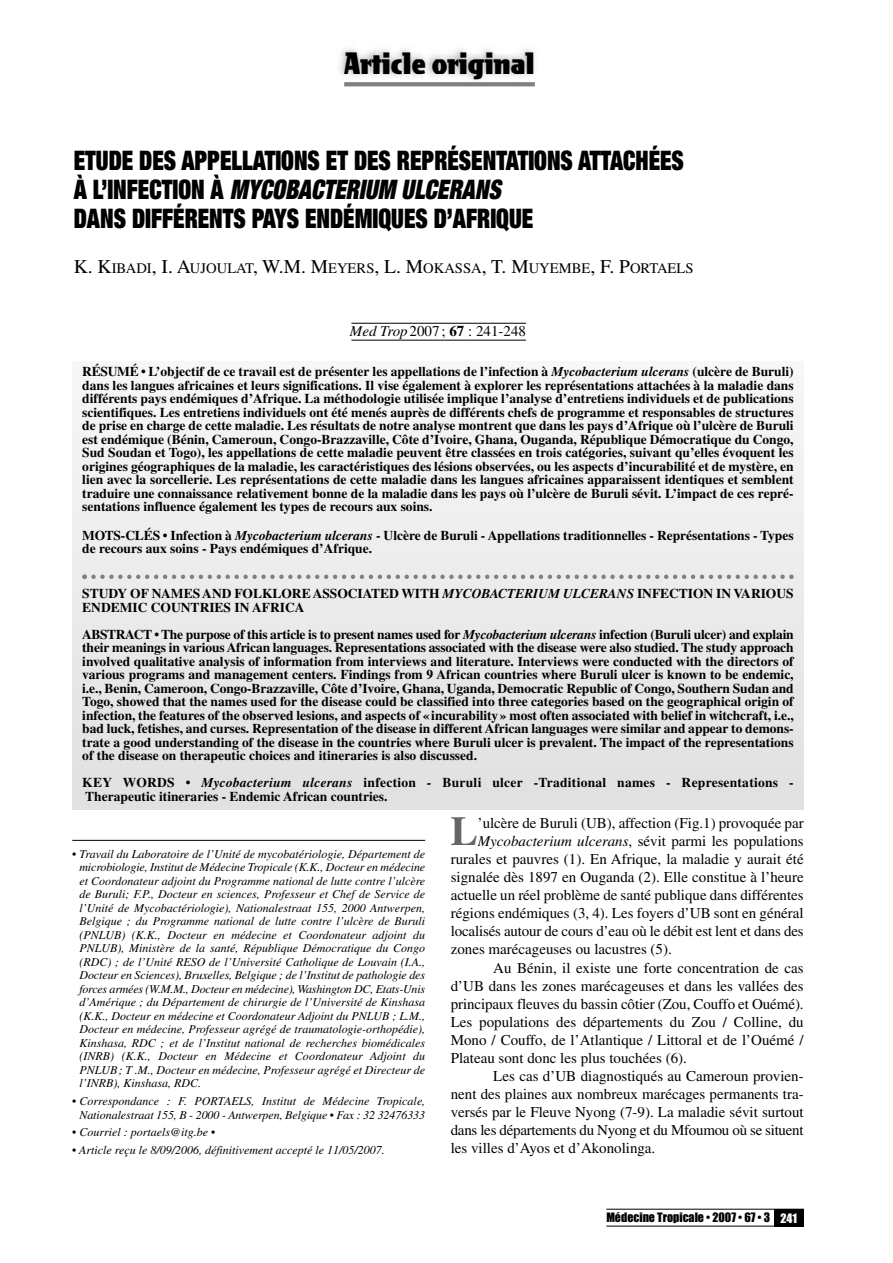
<style>
.page{position:relative;width:893px;height:1263px;background:#fff}
.page>*{position:absolute;margin:0;border:0;box-sizing:border-box;transform-origin:0 0}
.t1{font:700 40.95px "Times";color:#666}
.t2{font:900 expanded 27px/29.2px "Helvetica Neue";color:#000;scale:.85 1}
.t3{font:27px "Freshet";color:#000}
.t4{font:15px "Times";color:#000}
.t5{font:14.7px "Times";color:#000}
.t6{font:700 13.5px/13.5px "Times";color:#000;text-align:justify}
.t7{font:700 13.5px/13.5px "Times";letter-spacing:.02em;color:#000}
.t8{font:italic 12px/13.5px "Times";color:#000;text-align:justify}
.t9{font:12px "Impact";color:#000}
.s1{font-style:italic}
.s2{font-size:19.5px}
.s3{font-weight:700}
.s4{color:#fff}
</style>
<div class="page">
<hr style="left:606px;top:1209px;width:198px;height:1px;background:#000">
<hr style="left:606px;top:1226px;width:198px;height:1px;background:#000">
<div style="left:774px;top:1209px;width:30px;height:17px;background:#000"></div>
<svg style="left:344px;top:82px;width:191px;height:4px"></svg>
<div style="left:72px;top:361px;width:732px;height:448px;background:linear-gradient(to bottom,#f7f7f7,#e1e1e1)"></div>
<svg style="left:82px;top:361px;width:712px;height:389px"></svg>
<hr style="left:72px;top:840px;width:353px;height:1px;background:#000">
<hr style="left:351px;top:323px;width:175px;height:1px;background:#000">
<hr style="left:351px;top:340px;width:175px;height:1px;background:#000">
<h2 class="t3" style="left:344px;top:49px;width:192px">Article original</h2>
<h2 class="t2" style="left:74px;top:148px;width:719px">ETUDE DES APPELLATIONS ET DES REPRÉSENTATIONS ATTACHÉES<br>À L’INFECTION À <span class="s1">MYCOBACTERIUM ULCERANS<br></span>DANS DIFFÉRENTS PAYS ENDÉMIQUES D’AFRIQUE</h2>
<p class="t5" style="left:74px;top:263px;width:621px"><span class="s2">K. K</span>IBADI<span class="s2">, I. A</span>UJOULAT<span class="s2">, W.M. M</span>EYERS<span class="s2">, L. M</span>OKASSA<span class="s2">, T. M</span>UYEMBE<span class="s2">, F. P</span>ORTAELS</p>
<p class="t4" style="left:350px;top:326px;width:178px"><span class="s1">Med Trop</span>2007; <span class="s3">67</span> : 241-248</p>
<p class="t6" style="left:82px;top:366px;width:713px">RÉSUMÉ • L’objectif de ce travail est de présenter les appellations de l’infection à <span class="s1">Mycobacterium ulcerans</span> (ulcère de Buruli) dans les langues africaines et leurs significations. Il vise également à explorer les représentations attachées à la maladie dans différents pays endémiques d’Afrique. La méthodologie utilisée implique l’analyse d’entretiens individuels et de publications scientifiques. Les entretiens individuels ont été menés auprès de différents chefs de programme et responsables de structures de prise en charge de cette maladie. Les résultats de notre analyse montrent que dans les pays d’Afrique où l’ulcère de Buruli est endémique (Bénin, Cameroun, Congo-Brazzaville, Côte d’Ivoire, Ghana, Ouganda, République Démocratique du Congo, Sud Soudan et Togo), les appellations de cette maladie peuvent être classées en trois catégories, suivant qu’elles évoquent les origines géographiques de la maladie, les caractéristiques des lésions observées, ou les aspects d’incurabilité et de mystère, en lien avec la sorcellerie. Les représentations de cette maladie dans les langues africaines apparaissent identiques et semblent traduire une connaissance relativement bonne de la maladie dans les pays où l’ulcère de Buruli sévit. L’impact de ces repré&shy;sentations influence également les types de recours aux soins.</p>
<p class="t6" style="left:82px;top:530px;width:713px">MOTS-CLÉS • Infection à <span class="s1">Mycobacterium ulcerans</span> - Ulcère de Buruli - Appellations traditionnelles - Représentations - Types de recours aux soins - Pays endémiques d’Afrique.</p>
<p class="t6" style="left:82px;top:588px;width:713px">STUDY OF NAMES AND FOLKLORE ASSOCIATED WITH <span class="s1">MYCOBACTERIUM ULCERANS</span> INFECTION IN VARIOUS<br>ENDEMIC COUNTRIES IN AFRICA</p>
<p class="t6" style="left:82px;top:629px;width:713px">ABSTRACT • The purpose of this article is to present names used for <span class="s1">Mycobacterium ulcerans</span> infection (Buruli ulcer) and explain their meanings in various African languages. Representations associated with the disease were also studied. The study approach involved qualitative analysis of information from interviews and literature. Interviews were conducted with the directors of various programs and management centers. Findings from 9 African countries where Buruli ulcer is known to be endemic, i.e., Benin, Cameroon, Congo-Brazzaville, Côte d’Ivoire, Ghana, Uganda, Democratic Republic of Congo, Southern Sudan and Togo, showed that the names used for the disease could be classified into three categories based on the geographical origin of infection, the features of the observed lesions, and aspects of «incurability» most often associated with belief in witchcraft, i.e., bad luck, fetishes, and curses. Representation of the disease in different African languages were similar and appear to demons&shy;trate a good understanding of the disease in the countries where Buruli ulcer is prevalent. The impact of the representations of the disease on therapeutic choices and itineraries is also discussed.</p>
<p class="t7" style="left:82px;top:777px;width:713px">KEY WORDS • <span class="s1">Mycobacterium ulcerans</span> infection <span class="s1">-</span> Buruli ulcer -Traditional names - Representations -<br>Therapeutic itineraries - Endemic African countries.</p>
<p class="t8" style="left:79px;top:848px;width:347px;text-indent:-7px">• Travail du Laboratoire de l’Unité de mycobatériologie, Département de microbiologie, Institut de Médecine Tropicale (K.K., Docteur en médecine et Coordonateur adjoint du Programme national de lutte contre l’ulcère de Buruli; F.P., Docteur en sciences, Professeur et Chef de Service de l’Unité de Mycobactériologie), Nationalestraat 155, 2000 Antwerpen, Belgique ; du Programme national de lutte contre l’ulcère de Buruli (PNLUB) (K.K., Docteur en médecine et Coordonateur adjoint du PNLUB), Ministère de la santé, République Démocratique du Congo (RDC) ; de l’Unité RESO de l’Université Catholique de Louvain (I.A., Docteur en Sciences), Bruxelles, Belgique ; de l’Institut de pathologie des forces armées (W.M.M., Docteur en médecine), Washington DC, Etats-Unis d’Amérique ; du Département de chirurgie de l’Université de Kinshasa (K.K., Docteur en médecine et Coordonateur Adjoint du PNLUB ; L.M., Docteur en médecine, Professeur agrégé de traumatologie-orthopédie), Kinshasa, RDC ; et de l’Institut national de recherches biomédicales (INRB) (K.K., Docteur en Médecine et Coordonateur Adjoint du PNLUB; T .M., Docteur en médecine, Professeur agrégé et Directeur de l’INRB), Kinshasa, RDC.</p>
<p class="t8" style="left:72px;top:1095px;width:354px;text-align:center">• Correspondance : F. PORTAELS, Institut de Médecine Tropicale,<br>Nationalestraat 155, B - 2000 - Antwerpen, Belgique • Fax : 32 32476333</p>
<p class="t8" style="left:72px;top:1127px;width:144px">• Courriel : portaels@itg.be •</p>
<p class="t8" style="left:72px;top:1144px;width:314px">• Article reçu le 8/09/2006, définitivement accepté le 11/05/2007.</p>
<h1 class="t1" style="left:450px;top:817px;width:29px">L</h1>
<p class="t4" style="left:478px;top:818px;width:327px">’ulcère de Buruli (UB), affection (Fig.1) provoquée par</p>
<p class="t4" style="left:478px;top:836px;width:327px"><span class="s1">Mycobacterium ulcerans</span>, sévit parmi les populations</p>
<p class="t4" style="left:451px;top:854px;width:354px">rurales et pauvres (1). En Afrique, la maladie y aurait été</p>
<p class="t4" style="left:451px;top:872px;width:354px">signalée dès 1897 en Ouganda (2). Elle constitue à l’heure</p>
<p class="t4" style="left:451px;top:890px;width:354px">actuelle un réel problème de santé publique dans différentes</p>
<p class="t4" style="left:451px;top:908px;width:354px">régions endémiques (3, 4). Les foyers d’UB sont en général</p>
<p class="t4" style="left:451px;top:926px;width:354px">localisés autour de cours d’eau où le débit est lent et dans des</p>
<p class="t4" style="left:451px;top:944px;width:223px">zones marécageuses ou lacustres (5).</p>
<p class="t4" style="left:493px;top:962px;width:312px">Au Bénin, il existe une forte concentration de cas</p>
<p class="t4" style="left:451px;top:980px;width:354px">d’UB dans les zones marécageuses et dans les vallées des</p>
<p class="t4" style="left:451px;top:998px;width:354px">principaux fleuves du bassin côtier (Zou, Couffo et Ouémé).</p>
<p class="t4" style="left:451px;top:1016px;width:354px">Les populations des départements du Zou / Colline, du</p>
<p class="t4" style="left:451px;top:1035px;width:354px">Mono / Couffo, de l’Atlantique / Littoral et de l’Ouémé /</p>
<p class="t4" style="left:451px;top:1053px;width:238px">Plateau sont donc les plus touchées (6).</p>
<p class="t4" style="left:493px;top:1071px;width:312px">Les cas d’UB diagnostiqués au Cameroun provien-</p>
<p class="t4" style="left:451px;top:1089px;width:354px">nent des plaines aux nombreux marécages permanents tra-</p>
<p class="t4" style="left:451px;top:1107px;width:354px">versés par le Fleuve Nyong (7-9). La maladie sévit surtout</p>
<p class="t4" style="left:451px;top:1125px;width:354px">dans les départements du Nyong et du Mfoumou où se situent</p>
<p class="t4" style="left:451px;top:1143px;width:206px">les villes d’Ayos et d’Akonolinga.</p>
<p class="t9" style="left:606px;top:1211px;width:192px">Médecine Tropicale • 2007 • 67 • 3 <span class="s4">241</span></p>
</div>
